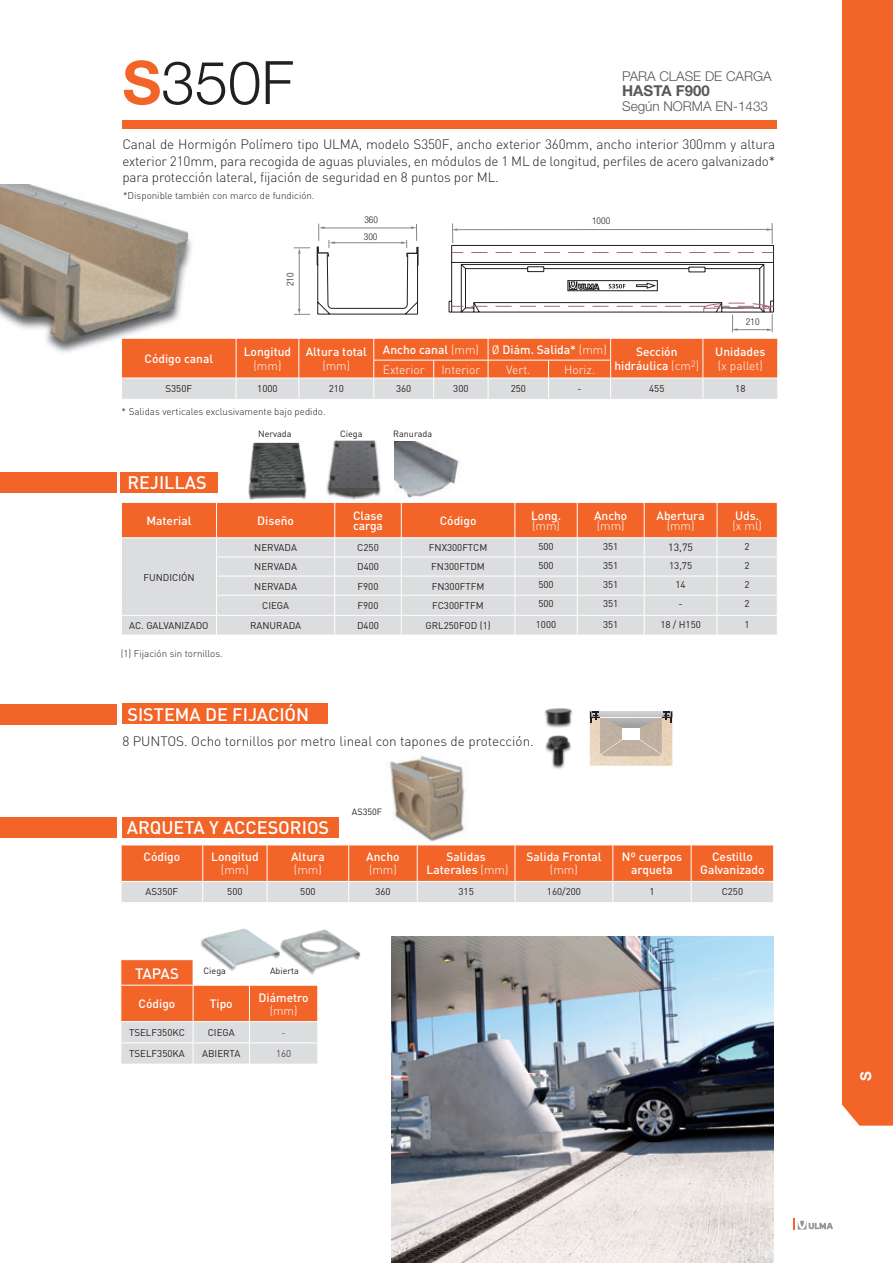
<style>
.page{position:relative;width:893px;height:1263px;background:#fff}
.page>*{position:absolute;margin:0;border:0;box-sizing:border-box;transform-origin:0 0}
.t1{font:300 60px "Helvetica Neue LT Std";color:#231f20}
.t2{font:500 18px "DIN";color:#fff}
.t3{font:700 15px "Helvetica Neue LT Std";color:#57585a}
.t4{font:500 15px "DIN";letter-spacing:-.025em;color:#fff}
.t5{font:700 15px "Helvetica Neue LT Std";color:#fff}
.t6{font:300 13.5px/16.5px "DIN";letter-spacing:-.01em;color:#231f20;text-align:justify}
.t7{font:300 13.5px "Helvetica Neue LT Std";color:#57585a}
.t8{font:500 12px/13.5px "DIN";color:#fff;text-align:center}
.t9{font:300 12px "DIN";color:#fff}
.t10{font:10.5px "DIN";color:#231f20}
.t11{font:9.75px "DIN";color:#231f20}
.t12{font:300 9.75px "DIN";color:#231f20}
.t13{font:300 condensed 9.45px/17.4px "Helvetica Neue LT Std";color:#231f20}
.t14{font:9px "DIN";color:#231f20}
.s1{font-weight:700;color:#f26428}
.s2{font-weight:300}
.s3{font-weight:400}
</style>
<div class="page">
<div style="left:842px;top:0;width:51px;height:1126px;background:#f26428"></div>
<svg style="left:793px;top:1218px;width:40px;height:11px"></svg>
<svg style="left:120px;top:960px;width:198px;height:104px;background:#e9a78c"></svg>
<img style="left:326px;top:441px;width:55px;height:59px">
<img style="left:248px;top:443px;width:59px;height:57px">
<img style="left:0;top:184px;width:192px;height:169px">
<div style="left:122px;top:121px;width:655px;height:8px;background:#f26428"></div>
<div style="left:120px;top:472px;width:98px;height:21px;background:#f26428"></div>
<div style="left:122px;top:817px;width:216px;height:21px;background:#f26428"></div>
<div style="left:122px;top:703px;width:205px;height:21px;background:#f26428"></div>
<svg style="left:121px;top:502px;width:657px;height:133px;background:#e3c0b2"></svg>
<svg style="left:121px;top:845px;width:653px;height:57px;background:#ea946f"></svg>
<div style="left:0;top:472px;width:116px;height:21px;background:#f26428"></div>
<div style="left:0;top:704px;width:116px;height:21px;background:#f26428"></div>
<div style="left:0;top:817px;width:116px;height:21px;background:#f26428"></div>
<img style="left:389px;top:756px;width:76px;height:86px">
<hr style="left:299px;top:252px;width:1px;height:59px;background:#848689">
<svg style="left:294px;top:247px;width:16px;height:6px"></svg>
<svg style="left:294px;top:309px;width:16px;height:6px"></svg>
<svg style="left:316px;top:223px;width:458px;height:109px"></svg>
<img style="left:544px;top:708px;width:46px;height:61px">
<img style="left:590px;top:754px;width:82px;height:12px">
<svg style="left:590px;top:711px;width:82px;height:43px;background:#c6bbaf"></svg>
<img style="left:200px;top:929px;width:79px;height:48px">
<img style="left:279px;top:929px;width:82px;height:54px">
<img style="left:394px;top:442px;width:67px;height:56px">
<img style="left:391px;top:937px;width:383px;height:326px">
<svg style="left:121px;top:338px;width:657px;height:61px;background:#eb936f"></svg>
<h1 class="t1" style="left:122px;top:46px;width:173px"><span class="s1">S</span>350F</h1>
<p class="t7" style="left:622px;top:68px;width:151px">PARA CLASE DE CARGA</p>
<p class="t3" style="left:622px;top:82px;width:89px">HASTA F900</p>
<p class="t7" style="left:622px;top:98px;width:147px">Según NORMA EN-1433</p>
<p class="t6" style="left:122px;top:136px;width:654px">Canal de Hormigón Polímero tipo ULMA, modelo S350F, ancho exterior 360mm, ancho interior 300mm y altura exterior 210mm, para recogida de aguas pluviales, en módulos de 1 ML de longitud, perfiles de acero galvanizado* para protección lateral, fijación de seguridad en 8 puntos por ML.</p>
<p class="t12" style="left:123px;top:190px;width:193px">*Disponible también con marco de fundición.</p>
<p class="t13" style="left:281px;top:286px;width:15px;rotate:-90deg">210</p>
<p class="t13" style="left:364px;top:211px;width:16px">360<br>300</p>
<p class="t13" style="left:592px;top:212px;width:20px">1000</p>
<p class="t13" style="left:746px;top:313px;width:15px">210</p>
<p class="t8" style="left:144px;top:352px;width:70px">Código canal</p>
<p class="t8" style="left:244px;top:345px;width:49px">Longitud</p>
<p class="t9" style="left:254px;top:358px;width:29px">(mm)</p>
<p class="t8" style="left:306px;top:345px;width:63px">Altura total</p>
<p class="t9" style="left:322px;top:358px;width:29px">(mm)</p>
<p class="t8" style="left:383px;top:343px;width:225px">Ancho canal <span class="s2">(mm)</span> <span class="s3">Ø</span> Diám. Salida* <span class="s2">(mm)</span></p>
<p class="t8" style="left:614px;top:345px;width:86px">Sección hidráulica <span class="s2">(cm</span><sup>2</sup><span class="s2">)</span></p>
<p class="t8" style="left:715px;top:345px;width:52px">Unidades</p>
<p class="t9" style="left:718px;top:358px;width:46px">(x pallet)</p>
<p class="t9" style="left:383px;top:362px;width:43px">Exterior</p>
<p class="t9" style="left:441px;top:362px;width:41px">Interior</p>
<p class="t9" style="left:506px;top:362px;width:26px">Vert.</p>
<p class="t9" style="left:564px;top:362px;width:33px">Horiz.</p>
<p class="t11" style="left:165px;top:382px;width:28px">S350F</p>
<p class="t11" style="left:257px;top:382px;width:22px">1000</p>
<p class="t11" style="left:329px;top:382px;width:17px">210</p>
<p class="t11" style="left:396px;top:382px;width:17px">360</p>
<p class="t11" style="left:453px;top:382px;width:17px">300</p>
<p class="t11" style="left:511px;top:382px;width:17px">250</p>
<p class="t11" style="left:577px;top:382px;width:6px">-</p>
<p class="t11" style="left:649px;top:382px;width:17px">455</p>
<p class="t11" style="left:735px;top:382px;width:12px">18</p>
<p class="t12" style="left:122px;top:405px;width:205px">* Salidas verticales exclusivamente bajo pedido.</p>
<h2 class="t2" style="left:127px;top:471px;width:81px">REJILLAS</h2>
<p class="t14" style="left:258px;top:428px;width:35px">Nervada</p>
<p class="t14" style="left:340px;top:428px;width:24px">Ciega</p>
<p class="t14" style="left:393px;top:428px;width:40px">Ranurada</p>
<p class="t8" style="left:146px;top:514px;width:47px">Material</p>
<p class="t8" style="left:257px;top:514px;width:38px">Diseño</p>
<p class="t8" style="left:353px;top:510px;width:32px;line-height:10.5px;text-align:left">Clase carga</p>
<p class="t8" style="left:440px;top:514px;width:38px">Código</p>
<p class="t8" style="left:531px;top:508px;width:32px">Long.</p>
<p class="t9" style="left:532px;top:519px;width:29px">(mm)</p>
<p class="t8" style="left:594px;top:508px;width:35px">Ancho</p>
<p class="t9" style="left:597px;top:519px;width:29px">(mm)</p>
<p class="t8" style="left:656px;top:508px;width:50px">Abertura</p>
<p class="t9" style="left:667px;top:519px;width:29px">(mm)</p>
<p class="t8" style="left:735px;top:508px;width:26px">Uds.</p>
<p class="t9" style="left:732px;top:519px;width:31px">(x ml)</p>
<p class="t11" style="left:143px;top:571px;width:53px">FUNDICIÓN</p>
<p class="t11" style="left:254px;top:542px;width:44px">NERVADA</p>
<p class="t11" style="left:357px;top:542px;width:23px">C250</p>
<p class="t11" style="left:429px;top:542px;width:60px">FNX300FTCM</p>
<p class="t11" style="left:538px;top:540px;width:17px">500</p>
<p class="t11" style="left:603px;top:540px;width:17px">351</p>
<p class="t10" style="left:668px;top:540px;width:26px">13,75</p>
<p class="t11" style="left:745px;top:540px;width:7px">2</p>
<p class="t11" style="left:254px;top:561px;width:44px">NERVADA</p>
<p class="t11" style="left:357px;top:561px;width:23px">D400</p>
<p class="t11" style="left:431px;top:561px;width:55px">FN300FTDM</p>
<p class="t11" style="left:538px;top:559px;width:17px">500</p>
<p class="t11" style="left:603px;top:559px;width:17px">351</p>
<p class="t11" style="left:669px;top:559px;width:24px">13,75</p>
<p class="t11" style="left:745px;top:559px;width:7px">2</p>
<p class="t11" style="left:254px;top:580px;width:44px">NERVADA</p>
<p class="t11" style="left:358px;top:580px;width:22px">F900</p>
<p class="t11" style="left:432px;top:580px;width:54px">FN300FTFM</p>
<p class="t11" style="left:538px;top:579px;width:17px">500</p>
<p class="t11" style="left:603px;top:579px;width:17px">351</p>
<p class="t11" style="left:675px;top:579px;width:12px">14</p>
<p class="t11" style="left:745px;top:579px;width:7px">2</p>
<p class="t11" style="left:262px;top:600px;width:29px">CIEGA</p>
<p class="t11" style="left:358px;top:600px;width:22px">F900</p>
<p class="t11" style="left:432px;top:600px;width:53px">FC300FTFM</p>
<p class="t11" style="left:538px;top:598px;width:17px">500</p>
<p class="t11" style="left:603px;top:598px;width:17px">351</p>
<p class="t11" style="left:678px;top:598px;width:6px">-</p>
<p class="t11" style="left:745px;top:598px;width:7px">2</p>
<p class="t11" style="left:129px;top:619px;width:81px">AC. GALVANIZADO</p>
<p class="t11" style="left:250px;top:619px;width:52px">RANURADA</p>
<p class="t11" style="left:357px;top:619px;width:23px">D400</p>
<p class="t11" style="left:425px;top:619px;width:67px">GRL250FOD (1)</p>
<p class="t11" style="left:536px;top:618px;width:22px">1000</p>
<p class="t11" style="left:603px;top:618px;width:17px">351</p>
<p class="t11" style="left:660px;top:618px;width:42px">18 / H150</p>
<p class="t11" style="left:745px;top:618px;width:7px">1</p>
<p class="t12" style="left:121px;top:647px;width:103px">(1) Fijación sin tornillos.</p>
<h2 class="t2" style="left:127px;top:703px;width:183px">SISTEMA DE FIJACIÓN</h2>
<p class="t6" style="left:122px;top:733px;width:413px">8 PUNTOS. Ocho tornillos por metro lineal con tapones de protección.</p>
<h2 class="t2" style="left:127px;top:816px;width:204px">ARQUETA Y ACCESORIOS</h2>
<p class="t8" style="left:144px;top:849px;width:38px">Código</p>
<p class="t8" style="left:211px;top:849px;width:49px">Longitud</p>
<p class="t9" style="left:221px;top:863px;width:29px">(mm)</p>
<p class="t8" style="left:291px;top:849px;width:35px">Altura</p>
<p class="t9" style="left:294px;top:863px;width:29px">(mm)</p>
<p class="t14" style="left:352px;top:806px;width:32px">AS350F</p>
<p class="t8" style="left:366px;top:849px;width:35px">Ancho</p>
<p class="t9" style="left:369px;top:863px;width:29px">(mm)</p>
<p class="t8" style="left:427px;top:849px;width:83px">Salidas<br>Laterales <span class="s2">(mm)</span></p>
<p class="t8" style="left:526px;top:849px;width:77px">Salida Frontal</p>
<p class="t9" style="left:550px;top:863px;width:29px">(mm)</p>
<p class="t8" style="left:622px;top:849px;width:62px">Nº cuerpos arqueta</p>
<p class="t8" style="left:700px;top:849px;width:66px">Cestillo<br>Galvanizado</p>
<p class="t11" style="left:146px;top:886px;width:34px">AS350F</p>
<p class="t11" style="left:227px;top:886px;width:17px">500</p>
<p class="t11" style="left:300px;top:886px;width:17px">500</p>
<p class="t11" style="left:375px;top:886px;width:17px">360</p>
<p class="t11" style="left:458px;top:886px;width:17px">315</p>
<p class="t11" style="left:547px;top:886px;width:35px">160/200</p>
<p class="t11" style="left:649px;top:886px;width:7px">1</p>
<p class="t11" style="left:722px;top:886px;width:23px">C250</p>
<p class="t14" style="left:204px;top:965px;width:24px">Ciega</p>
<p class="t14" style="left:270px;top:965px;width:30px">Abierta</p>
<p class="t4" style="left:135px;top:963px;width:45px">TAPAS</p>
<p class="t8" style="left:139px;top:997px;width:38px">Código</p>
<p class="t8" style="left:210px;top:997px;width:24px">Tipo</p>
<p class="t8" style="left:259px;top:990px;width:51px">Diámetro</p>
<p class="t9" style="left:270px;top:1003px;width:29px">(mm)</p>
<p class="t11" style="left:129px;top:1026px;width:57px">TSELF350KC</p>
<p class="t11" style="left:208px;top:1026px;width:29px">CIEGA</p>
<p class="t12" style="left:282px;top:1027px;width:6px">-</p>
<p class="t11" style="left:129px;top:1048px;width:57px">TSELF350KA</p>
<p class="t11" style="left:202px;top:1048px;width:40px">ABIERTA</p>
<p class="t12" style="left:276px;top:1048px;width:17px">160</p>
<p class="t5" style="left:856px;top:1081px;width:11px;rotate:-90deg">S</p>
</div>
